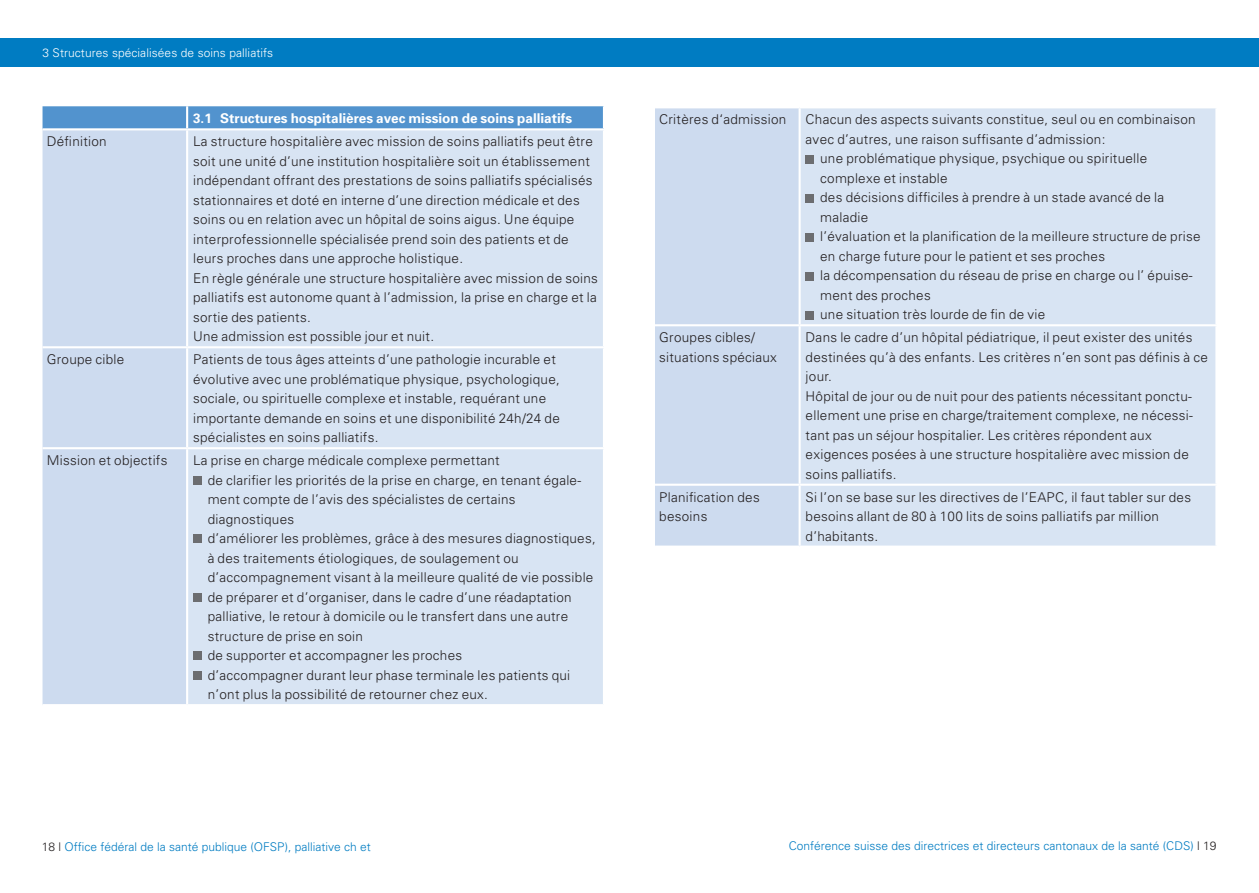
<style>
.page{position:relative;width:1259px;height:893px;background:#fff}
.page>*{position:absolute;margin:0;border:0;box-sizing:border-box;transform-origin:0 0}
.t1{font:300 13.5px/19.5px "Univers";letter-spacing:.02em;color:#231f20}
.t2{font:700 13.5px "Univers";color:#fff}
.t3{font:300 12px "Univers";color:#007cc2}
.t4{font:300 12px "Univers";letter-spacing:.005em;color:#fff}
.s1{color:#231f20}
</style>
<div class="page">
<div style="left:0;top:38px;width:1259px;height:29px;background:#007cc2"></div>
<div style="left:43px;top:106px;width:560px;height:22px;background:#5293ce"></div>
<div style="left:43px;top:130px;width:143px;height:574px;background:#cddbef"></div>
<div style="left:188px;top:130px;width:415px;height:574px;background:#d8e4f3"></div>
<hr style="left:186px;top:106px;width:2px;height:22px;background:#fff">
<hr style="left:43px;top:346px;width:144px;height:2px;background:#fff">
<hr style="left:187px;top:346px;width:418px;height:2px;background:#fff">
<hr style="left:43px;top:447px;width:144px;height:2px;background:#fff">
<hr style="left:187px;top:447px;width:418px;height:2px;background:#fff">
<div style="left:193px;top:476px;width:9px;height:9px;background:#6c6d70"></div>
<div style="left:193px;top:535px;width:9px;height:8px;background:#6c6d70"></div>
<div style="left:193px;top:593px;width:9px;height:9px;background:#6c6d70"></div>
<div style="left:193px;top:652px;width:9px;height:8px;background:#6c6d70"></div>
<div style="left:193px;top:671px;width:9px;height:9px;background:#6c6d70"></div>
<div style="left:655px;top:108px;width:143px;height:438px;background:#cddbef"></div>
<div style="left:800px;top:108px;width:415px;height:438px;background:#d8e4f3"></div>
<hr style="left:655px;top:324px;width:144px;height:2px;background:#fff">
<hr style="left:799px;top:324px;width:418px;height:2px;background:#fff">
<hr style="left:655px;top:484px;width:144px;height:2px;background:#fff">
<hr style="left:799px;top:484px;width:418px;height:2px;background:#fff">
<div style="left:805px;top:155px;width:9px;height:8px;background:#6c6d70"></div>
<div style="left:805px;top:194px;width:9px;height:8px;background:#6c6d70"></div>
<div style="left:805px;top:233px;width:9px;height:8px;background:#6c6d70"></div>
<div style="left:805px;top:272px;width:9px;height:8px;background:#6c6d70"></div>
<div style="left:805px;top:311px;width:9px;height:8px;background:#6c6d70"></div>
<p class="t4" style="left:43px;top:45px;width:232px">3 Structures spécialisées de soins palliatifs</p>
<p class="t2" style="left:193px;top:110px;width:380px">3.1 Structures hospitalières avec mission de soins palliatifs</p>
<p class="t1" style="left:47px;top:131px;width:61px">Définition</p>
<p class="t1" style="left:193px;top:131px;width:406px">La structure hospitalière avec mission de soins palliatifs peut être soit une unité d’une institution hospitalière soit un établissement indépendant offrant des prestations de soins palliatifs spécialisés stationnaires et doté en interne d’une direction médicale et des soins ou en relation avec un hôpital de soins aigus. Une équipe interprofessionnelle spécialisée prend soin des patients et de leurs proches dans une approche holistique.<br>En règle générale une structure hospitalière avec mission de soins palliatifs est autonome quant à l’admission, la prise en charge et la sortie des patients.<br>Une admission est possible jour et nuit.</p>
<p class="t1" style="left:47px;top:349px;width:79px">Groupe cible</p>
<p class="t1" style="left:193px;top:349px;width:368px">Patients de tous âges atteints d’une pathologie incurable et évolutive avec une problématique physique, psychologique, sociale, ou spirituelle complexe et instable, requérant une importante demande en soins et une disponibilité 24h/24 de spécialistes en soins palliatifs.</p>
<p class="t1" style="left:47px;top:450px;width:122px">Mission et objectifs</p>
<p class="t1" style="left:208px;top:450px;width:389px;text-indent:-15px">La prise en charge médicale complexe permettant<br>de clarifier les priorités de la prise en charge, en tenant égale&shy;ment compte de l’avis des spécialistes de certains diagnostiques<br>d’améliorer les problèmes, grâce à des mesures diagnostiques, à des traitements étiologiques, de soulagement ou d’accompagnement visant à la meilleure qualité de vie possible de préparer et d’organiser, dans le cadre d’une réadaptation palliative, le retour à domicile ou le transfert dans une autre structure de prise en soin<br>de supporter et accompagner les proches<br>d’accompagner durant leur phase terminale les patients qui n’ont plus la possibilité de retourner chez eux.</p>
<p class="t1" style="left:659px;top:109px;width:129px">Critères d‘admission</p>
<p class="t1" style="left:805px;top:109px;width:391px">Chacun des aspects suivants constitue, seul ou en combinaison</p>
<p class="t1" style="left:805px;top:129px;width:301px">avec d’autres, une raison suffisante d’admission:</p>
<p class="t1" style="left:820px;top:148px;width:329px">une problématique physique, psychique ou spirituelle</p>
<p class="t1" style="left:820px;top:168px;width:129px">complexe et instable</p>
<p class="t1" style="left:820px;top:187px;width:345px">des décisions difficiles à prendre à un stade avancé de la</p>
<p class="t1" style="left:820px;top:207px;width:50px">maladie</p>
<p class="t1" style="left:820px;top:226px;width:382px">l’évaluation et la planification de la meilleure structure de prise</p>
<p class="t1" style="left:820px;top:246px;width:286px">en charge future pour le patient et ses proches</p>
<p class="t1" style="left:820px;top:265px;width:374px">la décompensation du réseau de prise en charge ou l’ épuise-</p>
<p class="t1" style="left:820px;top:285px;width:112px">ment des proches</p>
<p class="t1" style="left:820px;top:304px;width:226px">une situation très lourde de fin de vie</p>
<p class="t1" style="left:659px;top:327px;width:119px">Groupes cibles/ situations spéciaux</p>
<p class="t1" style="left:805px;top:327px;width:404px">Dans le cadre d’un hôpital pédiatrique, il peut exister des unités destinées qu’à des enfants. Les critères n’en sont pas définis à ce jour.<br>Hôpital de jour ou de nuit pour des patients nécessitant ponctu&shy;ellement une prise en charge/traitement complexe, ne nécessi&shy;tant pas un séjour hospitalier. Les critères répondent aux exigences posées à une structure hospitalière avec mission de soins palliatifs.</p>
<p class="t1" style="left:659px;top:487px;width:102px">Planification des besoins</p>
<p class="t1" style="left:805px;top:487px;width:387px">Si l’on se base sur les directives de l’EAPC, il faut tabler sur des besoins allant de 80 à 100 lits de soins palliatifs par million d’habitants.</p>
<p class="t3" style="left:42px;top:839px;width:330px"><span class="s1">18 |</span> Office fédéral de la santé publique (OFSP), palliative ch et</p>
<p class="t3" style="left:788px;top:838px;width:429px">Conférence suisse des directrices et directeurs cantonaux de la santé (CDS) <span class="s1">| 19</span></p>
</div>
